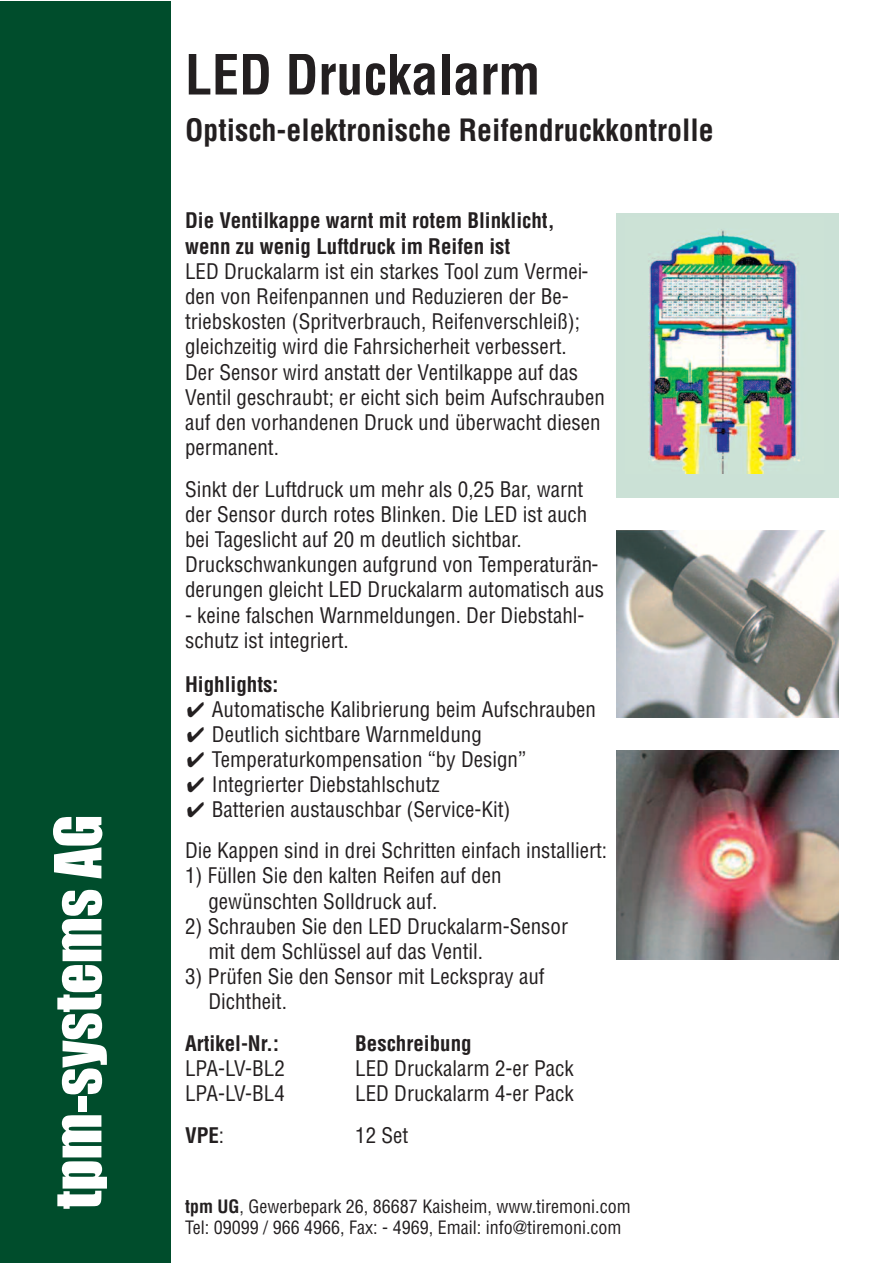
<style>
.page{position:relative;width:893px;height:1263px;background:#fff}
.page>*{position:absolute;margin:0;border:0;box-sizing:border-box;transform-origin:0 0}
.t1{font:60px "Impact";color:#fff}
.t2{font:700 condensed 54px "Helvetica";color:#231f20}
.t3{font:700 condensed 30px "Helvetica";color:#231f20}
.t4{font:condensed 21px/25.2px "Helvetica";color:#231f20}
.t5{font:700 condensed 21px/25.2px "Helvetica";color:#231f20}
.t6{font:condensed 18px/21.6px "Helvetica";color:#231f20}
.s1{font-weight:400}
.s2{font-weight:700}
</style>
<div class="page">
<div style="left:0;top:1px;width:170px;height:1262px;background:#004d2c"></div>
<div style="left:617px;top:213px;width:222px;height:284px;background:#cbe1d6"></div>
<img style="left:648px;top:230px;width:152px;height:243px">
<img style="left:617px;top:531px;width:222px;height:186px">
<img style="left:617px;top:750px;width:222px;height:210px">
<h1 class="t1" style="left:41px;top:1209px;width:396px;rotate:-90deg">tpm-systems AG</h1>
<h2 class="t2" style="left:185px;top:42px;width:357px">LED Druckalarm</h2>
<h3 class="t3" style="left:185px;top:112px;width:530px">Optisch-elektronische Reifendruckkontrolle</h3>
<p class="t5" style="left:185px;top:208px;width:371px">Die Ventilkappe warnt mit rotem Blinklicht, wenn zu wenig Luftdruck im Reifen ist</p>
<p class="t4" style="left:185px;top:258px;width:421px">LED Druckalarm ist ein starkes Tool zum Vermei&shy;den von Reifenpannen und Reduzieren der Be&shy;triebskosten (Spritverbrauch, Reifenverschleiß); gleichzeitig wird die Fahrsicherheit verbessert.<br>Der Sensor wird anstatt der Ventilkappe auf das Ventil geschraubt; er eicht sich beim Aufschrauben auf den vorhandenen Druck und überwacht diesen permanent.</p>
<p class="t4" style="left:185px;top:476px;width:421px">Sinkt der Luftdruck um mehr als 0,25 Bar, warnt der Sensor durch rotes Blinken. Die LED ist auch bei Tageslicht auf 20 m deutlich sichtbar.<br>Druckschwankungen aufgrund von Temperaturän&shy;derungen gleicht LED Druckalarm automatisch aus</p>
<p class="t4" style="left:185px;top:602px;width:401px">- keine falschen Warnmeldungen. Der Diebstahl&shy;schutz ist integriert.</p>
<p class="t5" style="left:185px;top:672px;width:95px">Highlights:</p>
<p class="t4" style="left:212px;top:697px;width:386px">Automatische Kalibrierung beim Aufschrauben Deutlich sichtbare Warnmeldung Temperaturkompensation “by Design” Integrierter Diebstahlschutz<br>Batterien austauschbar (Service-Kit)</p>
<p class="t4" style="left:185px;top:837px;width:423px">Die Kappen sind in drei Schritten einfach installiert:</p>
<p class="t4" style="left:208px;top:863px;width:295px;text-indent:-23px">1) Füllen Sie den kalten Reifen auf den gewünschten Solldruck auf.</p>
<p class="t4" style="left:208px;top:913px;width:361px;text-indent:-23px">2) Schrauben Sie den LED Druckalarm-Sensor mit dem Schlüssel auf das Ventil.</p>
<p class="t4" style="left:208px;top:963px;width:338px;text-indent:-23px">3) Prüfen Sie den Sensor mit Leckspray auf<br>Dichtheit.</p>
<p class="t5" style="left:185px;top:1030px;width:95px">Artikel-Nr.:</p>
<p class="t5" style="left:355px;top:1030px;width:118px">Beschreibung</p>
<p class="t4" style="left:185px;top:1055px;width:101px">LPA-LV-BL2</p>
<p class="t4" style="left:355px;top:1055px;width:220px">LED Druckalarm 2-er Pack</p>
<p class="t4" style="left:185px;top:1080px;width:101px">LPA-LV-BL4</p>
<p class="t4" style="left:355px;top:1080px;width:220px">LED Druckalarm 4-er Pack</p>
<p class="t5" style="left:185px;top:1122px;width:41px">VPE<span class="s1">:</span></p>
<p class="t4" style="left:355px;top:1122px;width:55px">12 Set</p>
<p class="t6" style="left:185px;top:1195px;width:447px"><span class="s2">tpm UG</span>, Gewerbepark 26, 86687 Kaisheim, www.tiremoni.com<br>Tel: 09099 / 966 4966, Fax: - 4969, Email: info@tiremoni.com</p>
</div>
